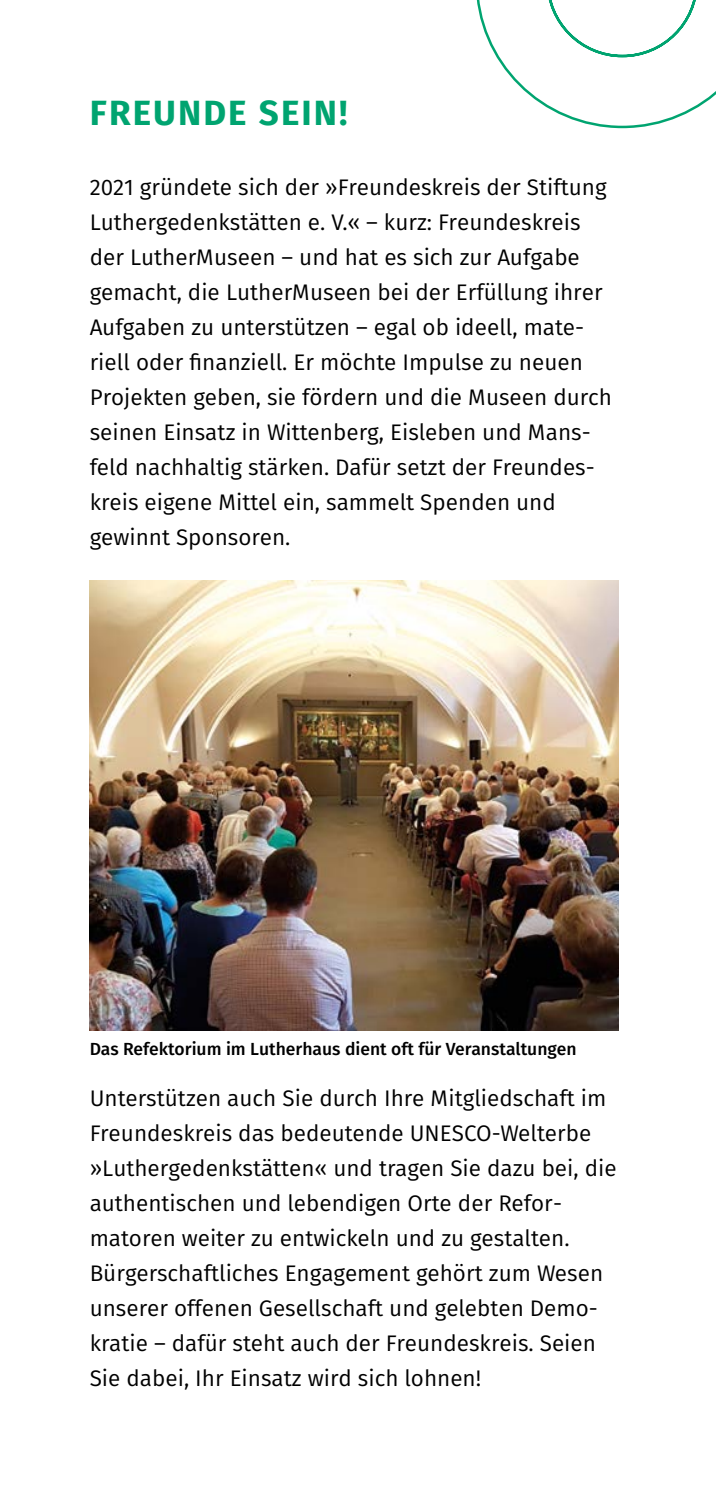
<style>
.page{position:relative;width:716px;height:1503px;background:#fff}
.page>*{position:absolute;margin:0;border:0;box-sizing:border-box;transform-origin:0 0}
.t1{font:700 35px "Fira Sans";letter-spacing:.06em;color:#00a470}
.t2{font:22.5px/35px "Fira Sans";color:#000}
.t3{font:500 17.5px "Fira Sans";color:#000}
</style>
<div class="page">
<svg style="left:476px;top:0;width:240px;height:129px"></svg>
<img style="left:90px;top:580px;width:528px;height:450px">
<h1 class="t1" style="left:90px;top:83px;width:259px">FREUNDE SEIN!</h1>
<p class="t2" style="left:90px;top:169px;width:524px">2021 gründete sich der »Freundeskreis der Stiftung Luthergedenkstätten e. V.« – kurz: Freundeskreis der LutherMuseen – und hat es sich zur Aufgabe gemacht, die LutherMuseen bei der Erfüllung ihrer Aufgaben zu unterstützen – egal ob ideell, mate&shy;riell oder finanziell. Er möchte Impulse zu neuen Projekten geben, sie fördern und die Museen durch seinen Einsatz in Wittenberg, Eisleben und Mans&shy;feld nachhaltig stärken. Dafür setzt der Freundes&shy;kreis eigene Mittel ein, sammelt Spenden und gewinnt Sponsoren.</p>
<p class="t3" style="left:90px;top:1035px;width:488px">Das Refektorium im Lutherhaus dient oft für Veranstaltungen</p>
<p class="t2" style="left:90px;top:1079px;width:528px">Unterstützen auch Sie durch Ihre Mitgliedschaft im Freundeskreis das bedeutende UNESCO-Welterbe »Luthergedenkstätten« und tragen Sie dazu bei, die authentischen und lebendigen Orte der Refor&shy;matoren weiter zu entwickeln und zu gestalten.<br>Bürgerschaftliches Engagement gehört zum Wesen unserer offenen Gesellschaft und gelebten Demo&shy;kratie – dafür steht auch der Freundeskreis. Seien Sie dabei, Ihr Einsatz wird sich lohnen!</p>
</div>
